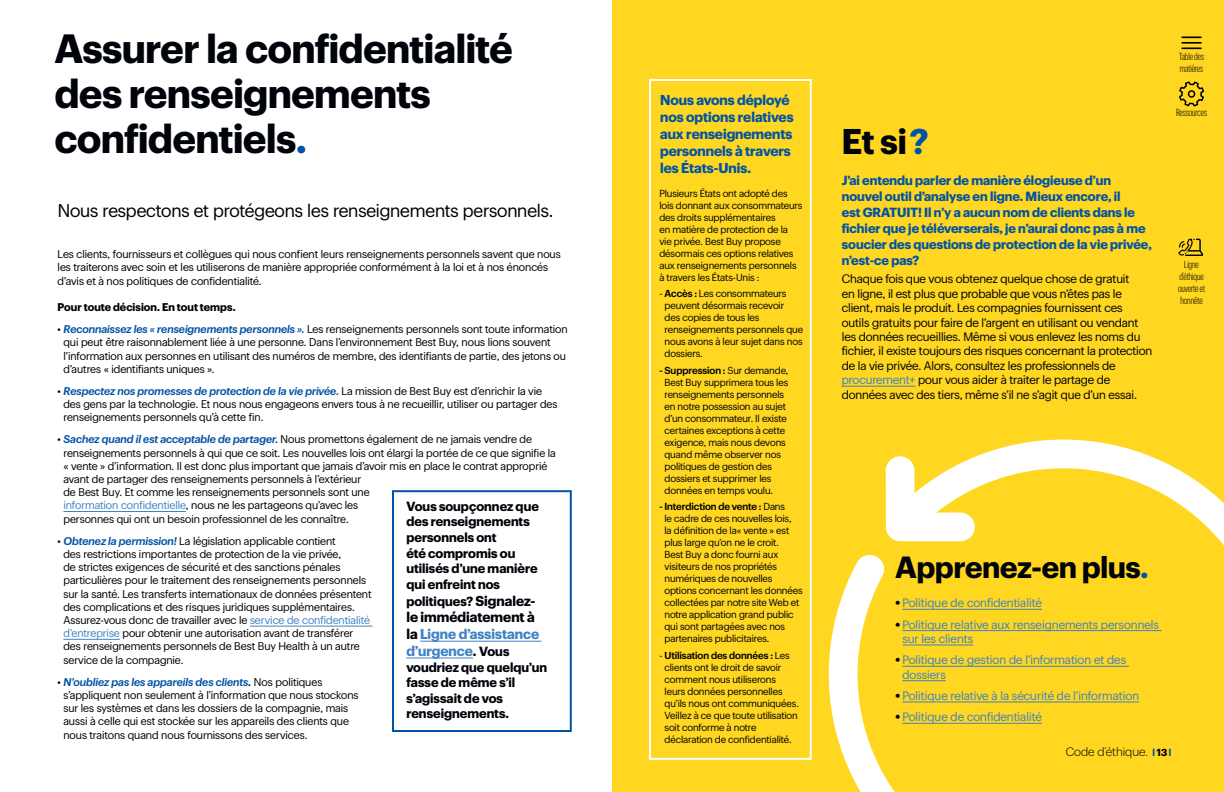
<style>
.page{position:relative;width:1224px;height:792px;background:#fff}
.page>*{position:absolute;margin:0;border:0;box-sizing:border-box;transform-origin:0 0}
.t1{font:700 40px/45px "Human BBY 75";letter-spacing:-.005em;color:#00030a}
.t2{font:700 35px "Human BBY 75";color:#00030a}
.t3{font:700 30px "Human BBY 75";color:#00030a}
.t4{font:18px "Human BBY 55";letter-spacing:-.005em;color:#000}
.t5{font:700 14px/16.8px "Human BBY 75";color:#0253a5}
.t6{font:700 14px/16.8px "Human BBY 75";letter-spacing:.005em;color:#4083c4}
.t7{font:700 13px/16px "Human BBY 75";color:#0253a5}
.t8{font:700 13px/15.6px "Human BBY 75";letter-spacing:.005em;color:#00030a}
.t9{font:12px/14.4px "Human BBY 55";letter-spacing:-.01em;color:#00030a}
.t10{font:12px/14.4px "Human BBY 55";color:#4083c4}
.t11{font:300 12px "Human BBY 45";color:#000}
.t12{font:11px/13.2px "Human BBY 55";letter-spacing:-.005em;color:#000}
.t13{font:italic 500 11px "Human BBY 66";color:#0253a5}
.t14{font:700 11px "Human BBY 75";letter-spacing:.005em;color:#000}
.t15{font:10px/12px "Human BBY 55";letter-spacing:-.01em;color:#00030a}
.t16{font:500 10px "Human BBY 65";letter-spacing:-.005em;color:#00030a}
.t17{font:300 10px/12px "Human BBY Condensed 47";color:#000}
.t18{font:700 10px "Human BBY 75";color:#0253a5}
.s1{color:#0253a5}
.s2{font-family:"Human BBY 66";font-weight:500;font-style:italic;color:#0253a5}
.s3{font-family:"Human BBY 55";font-weight:400;font-style:normal;color:#000}
.s4{color:#4083c4}
.s5{color:#000}
.s6{font-size:14px}
.s7{color:#00030a}
.s8{font-size:13px;color:#00030a}
.s9{font-family:"Human BBY 65";font-weight:500}
.s10{font-family:"Human BBY 55";font-weight:400}
.s11{font-family:"Human BBY 75";font-weight:700;font-size:14px;color:#00030a}
</style>
<div class="page">
<div style="left:612px;top:0;width:612px;height:792px;background:#ffd620"></div>
<hr style="left:1181px;top:36px;width:21px;height:2px;background:#00030a">
<hr style="left:1181px;top:42px;width:21px;height:2px;background:#00030a">
<hr style="left:1181px;top:47px;width:21px;height:2px;background:#00030a">
<svg style="left:1179px;top:81px;width:26px;height:26px"></svg>
<svg style="left:1178px;top:239px;width:25px;height:17px"></svg>
<svg style="left:829px;top:440px;width:395px;height:352px"></svg>
<hr style="left:902px;top:609px;width:140px;height:1px;background:#4083c4">
<hr style="left:902px;top:630px;width:260px;height:1px;background:#4083c4">
<hr style="left:902px;top:645px;width:71px;height:1px;background:#4083c4">
<hr style="left:902px;top:666px;width:227px;height:1px;background:#4083c4">
<hr style="left:902px;top:680px;width:44px;height:1px;background:#4083c4">
<hr style="left:902px;top:702px;width:237px;height:1px;background:#4083c4">
<hr style="left:902px;top:723px;width:140px;height:1px;background:#4083c4">
<hr style="left:842px;top:386px;width:73px;height:1px;background:#4083c4">
<hr style="left:63px;top:511px;width:123px;height:1px;background:#4083c4">
<hr style="left:250px;top:626px;width:123px;height:1px;background:#4083c4">
<hr style="left:63px;top:639px;width:57px;height:1px;background:#4083c4">
<div style="left:392px;top:490px;width:180px;height:242px;border:2px solid #0253a5"></div>
<hr style="left:420px;top:641px;width:122px;height:1px;background:#4083c4">
<hr style="left:406px;top:658px;width:67px;height:1px;background:#4083c4">
<div style="left:649px;top:79px;width:163px;height:681px;border:2px solid #fff"></div>
<h1 class="t1" style="left:55px;top:23px;width:459px">Assurer la confidentialité des renseignements confidentiels<span class="s1">.</span></h1>
<h3 class="t4" style="left:58px;top:197px;width:497px">Nous respectons et protégeons les renseignements personnels.</h3>
<p class="t12" style="left:58px;top:247px;width:505px">Les clients, fournisseurs et collègues qui nous confient leurs renseignements personnels savent que nous les traiterons avec soin et les utiliserons de manière appropriée conformément à la loi et à nos énoncés d’avis et à nos politiques de confidentialité.</p>
<p class="t14" style="left:58px;top:298px;width:180px">Pour toute décision. En tout temps.</p>
<p class="t12" style="left:63px;top:322px;width:506px;text-indent:-6px">• <span class="s2">Reconnaissez les « renseignements personnels ».</span> Les renseignements personnels sont toute information qui peut être raisonnablement liée à une personne. Dans l’environnement Best Buy, nous lions souvent l’information aux personnes en utilisant des numéros de membre, des identifiants de partie, des jetons ou d’autres « identifiants uniques ».</p>
<p class="t13" style="left:58px;top:383px;width:486px"><span class="s3">•</span> Respectez nos promesses de protection de la vie privée. <span class="s3">La mission de Best Buy est d’enrichir la vie</span></p>
<p class="t12" style="left:63px;top:397px;width:496px">des gens par la technologie. Et nous nous engageons envers tous à ne recueillir, utiliser ou partager des renseignements personnels qu’à cette fin.</p>
<p class="t12" style="left:63px;top:432px;width:494px;text-indent:-6px">• <span class="s2">Sachez quand il est acceptable de partager.</span> Nous promettons également de ne jamais vendre de renseignements personnels à qui que ce soit. Les nouvelles lois ont élargi la portée de ce que signifie la « vente » d’information. Il est donc plus important que jamais d’avoir mis en place le contrat approprié avant de partager des renseignements personnels à l’extérieur<br>de Best Buy. Et comme les renseignements personnels sont une<br><span class="s4">information confidentielle</span>, nous ne les partageons qu’avec les<br>personnes qui ont un besoin professionnel de les connaître.</p>
<p class="t12" style="left:63px;top:533px;width:310px;text-indent:-6px">• <span class="s2">Obtenez la permission!</span> La législation applicable contient<br>des restrictions importantes de protection de la vie privée,<br>de strictes exigences de sécurité et des sanctions pénales particulières pour le traitement des renseignements personnels sur la santé. Les transferts internationaux de données présentent des complications et des risques juridiques supplémentaires.<br>Assurez-vous donc de travailler avec le <span class="s4">service de confidentialité d’entreprise</span> pour obtenir une autorisation avant de transférer des renseignements personnels de Best Buy Health à un autre service de la compagnie.</p>
<p class="t13" style="left:58px;top:674px;width:266px"><span class="s3">•</span> N’oubliez pas les appareils des clients<span class="s5">.</span> <span class="s3">Nos politiques</span></p>
<p class="t12" style="left:63px;top:688px;width:297px">s’appliquent non seulement à l’information que nous stockons sur les systèmes et dans les dossiers de la compagnie, mais aussi à celle qui est stockée sur les appareils des clients que nous traitons quand nous fournissons des services.</p>
<p class="t8" style="left:406px;top:497px;width:134px">Vous soupçonnez que des renseignements personnels ont<br>été compromis ou utilisés d’une manière qui enfreint nos</p>
<p class="t8" style="left:406px;top:592px;width:131px">politiques? <span class="s6">Signalez-</span></p>
<p class="t6" style="left:406px;top:608px;width:134px"><span class="s7">le immédiatement à la</span> Ligne d’assistance d’urgence<span class="s7">.</span> <span class="s8">Vous</span></p>
<p class="t8" style="left:406px;top:658px;width:142px">voudriez que quelqu’un fasse de même s’il s’agissait de vos renseignements.</p>
<p class="t5" style="left:660px;top:91px;width:135px">Nous avons déployé nos options relatives aux renseignements personnels à travers les États-Unis.</p>
<p class="t15" style="left:659px;top:186px;width:145px">Plusieurs États ont adopté des lois donnant aux consommateurs des droits supplémentaires<br>en matière de protection de la vie privée. Best Buy propose désormais ces options relatives aux renseignements personnels à travers les États-Unis :</p>
<p class="t15" style="left:665px;top:287px;width:140px;text-indent:-5px">- <span class="s9">Accès :</span> Les consommateurs peuvent désormais recevoir<br>des copies de tous les renseignements personnels que nous avons à leur sujet dans nos dossiers.</p>
<p class="t16" style="left:659px;top:363px;width:131px">- Suppression : <span class="s10">Sur demande,</span></p>
<p class="t15" style="left:664px;top:375px;width:125px">Best Buy supprimera tous les renseignements personnels en notre possession au sujet d’un consommateur. Il existe certaines exceptions à cette exigence, mais nous devons quand même observer nos politiques de gestion des dossiers et supprimer les données en temps voulu.</p>
<p class="t16" style="left:659px;top:499px;width:127px">- Interdiction de vente : <span class="s10">Dans</span></p>
<p class="t15" style="left:664px;top:512px;width:140px">le cadre de ces nouvelles lois,<br>la définition de la« vente » est plus large qu’on ne le croit.<br>Best Buy a donc fourni aux visiteurs de nos propriétés numériques de nouvelles options concernant les données collectées par notre site Web et notre application grand public qui sont partagées avec nos partenaires publicitaires.</p>
<p class="t16" style="left:659px;top:648px;width:132px"><span class="s10">-</span> Utilisation des données : <span class="s10">Les</span></p>
<p class="t15" style="left:665px;top:660px;width:136px">clients ont le droit de savoir comment nous utiliserons leurs données personnelles qu’ils nous ont communiquées.<br>Veillez à ce que toute utilisation soit conforme à notre déclaration de confidentialité.</p>
<h2 class="t2" style="left:842px;top:114px;width:88px">Et si<span class="s1">?</span></h2>
<p class="t7" style="left:842px;top:171px;width:312px">J’ai entendu parler de manière élogieuse d’un nouvel outil d’analyse en ligne. Mieux encore, il<br>est GRATUIT! Il n’y a aucun nom de clients dans le fichier que je téléverserais, je n’aurai donc pas à me soucier des questions de protection de la vie privée, n’est-ce pas?</p>
<p class="t9" style="left:842px;top:271px;width:312px">Chaque fois que vous obtenez quelque chose de gratuit<br>en ligne, il est plus que probable que vous n’êtes pas le client, mais le produit. Les compagnies fournissent ces outils gratuits pour faire de l’argent en utilisant ou vendant les données recueillies. Même si vous enlevez les noms du fichier, il existe toujours des risques concernant la protection de la vie privée. Alors, consultez les professionnels de <span class="s4">procurement+</span> pour vous aider à traiter le partage de données avec des tiers, même s’il ne s’agit que d’un essai.</p>
<p class="t17" style="left:1179px;top:50px;width:26px">Table des matières</p>
<p class="t17" style="left:1176px;top:106px;width:32px">Ressources</p>
<p class="t17" style="left:1178px;top:258px;width:29px;text-align:center">Ligne d’éthique ouverte et honnête</p>
<h3 class="t3" style="left:896px;top:544px;width:255px">Apprenez-en plus<span class="s1">.</span></h3>
<p class="t10" style="left:896px;top:595px;width:148px"><span class="s11">•</span> Politique de confidentialité</p>
<p class="t10" style="left:902px;top:616px;width:258px;text-indent:-7px"><span class="s11">•</span> Politique relative aux renseignements personnels sur les clients</p>
<p class="t10" style="left:902px;top:652px;width:225px;text-indent:-7px"><span class="s11">•</span> Politique de gestion de l’information et des dossiers</p>
<p class="t10" style="left:896px;top:687px;width:245px"><span class="s11">•</span> Politique relative à la sécurité de l’information</p>
<p class="t10" style="left:896px;top:709px;width:148px"><span class="s11">•</span> Politique de confidentialité</p>
<p class="t11" style="left:1066px;top:743px;width:84px">Code d’éthique.</p>
<p class="t18" style="left:1153px;top:745px;width:20px">l <span class="s5">13</span> l</p>
</div>
